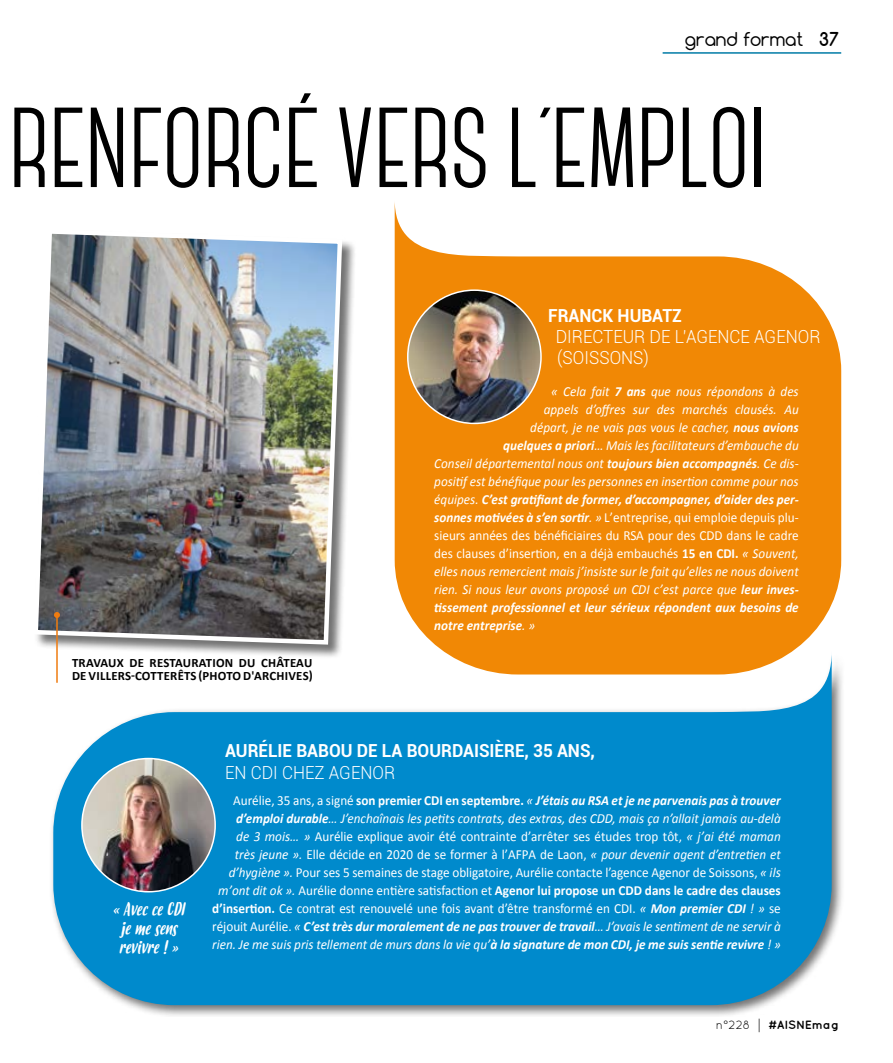
<style>
.page{position:relative;width:893px;height:1063px;background:#fff}
.page>*{position:absolute;margin:0;border:0;box-sizing:border-box;transform-origin:0 0}
.t1{font:700 113.55px "Canter";letter-spacing:-.01em;color:#000}
.t2{font:300 18px/21px "Roboto";color:#fff;scale:.95 1}
.t3{font:700 18px "Roboto";color:#fff;scale:.95 1}
.t4{font:italic 18px/19px "Budidaya";color:#fff;text-align:center;scale:.95 1}
.t5{font:18px "Comfortaa";color:#000}
.t6{font:13.8px/18px "Calibri";color:#fff;text-align:right;scale:.95 1}
.t7{font:italic 13.8px "Calibri";color:#fff;scale:.95 1}
.t8{font:italic 700 13.8px "Calibri";color:#fff;scale:.95 1}
.t9{font:700 12.75px/13.5px "Calibri";letter-spacing:.02em;color:#000}
.t10{font:700 12px "Quicksand";color:#000}
.s1{font-weight:700}
.s2{font-weight:400}
.s3{font-weight:700;font-style:italic}
.s4{font-style:italic}
.s5{font-family:"Gujarati";font-weight:400}
</style>
<div class="page">
<svg style="left:395px;top:207px;width:446px;height:442px;background:#f3992a"></svg>
<div style="left:49px;top:649px;width:796px;height:368px;background:#000;opacity:.55"></div>
<svg style="left:53px;top:652px;width:779px;height:353px;fill:#008acc"></svg>
<img style="left:408px;top:290px;width:133px;height:133px;border-radius:67px">
<img style="left:82px;top:759px;width:133px;height:133px;border-radius:67px">
<div style="left:34px;top:230px;width:323px;height:429px;background:#000;opacity:.55"></div>
<img style="left:34px;top:230px;width:311px;height:417px">
<hr style="left:56px;top:615px;width:2px;height:68px;background:#ef7b10">
<svg style="left:54px;top:612px;width:6px;height:6px"></svg>
<hr style="left:663px;top:52px;width:178px;height:2px;background:#007ba6">
<h2 class="t5" style="left:685px;top:28px;width:155px">grand format <span class="s1">37</span></h2>
<h1 class="t1" style="left:9px;top:92px;width:760px">RENFORCÉ VERS L´EMPLOI</h1>
<h2 class="t3" style="left:548px;top:303px;width:142px">FRANCK HUBATZ</h2>
<h2 class="t2" style="left:556px;top:325px;width:280px">DIRECTEUR DE L’AGENCE AGENOR (SOISSONS)</h2>
<p class="t9" style="left:72px;top:656px;width:242px">TRAVAUX DE RESTAURATION DU CHÂTEAU<br>DE VILLERS-COTTERÊTS (PHOTO D'ARCHIVES)</p>
<p class="t7" style="left:551px;top:382px;width:262px">« Cela fait <span class="s1">7 ans</span> que nous répondons à des</p>
<p class="t7" style="left:544px;top:400px;width:270px">appels d’offres sur des marchés clausés. Au</p>
<p class="t7" style="left:530px;top:418px;width:284px">départ, je ne vais pas vous le cacher, <span class="s1">nous avions</span></p>
<p class="t7" style="left:503px;top:436px;width:313px"><span class="s1">quelques a priori</span>… Mais les facilitateurs d’embauche du</p>
<p class="t7" style="left:434px;top:454px;width:385px">Conseil départemental nous ont <span class="s1">toujours bien accompagnés</span>. Ce dis-</p>
<p class="t7" style="left:434px;top:472px;width:385px">positif est bénéfique pour les personnes en insertion comme pour nos</p>
<p class="t8" style="left:434px;top:491px;width:385px"><span class="s2">équipes.</span> C’est gratifiant de former, d’accompagner, d’aider des per-</p>
<p class="t6" style="left:434px;top:508px;width:385px"><span class="s3">sonnes motivées à s’en sortir</span><span class="s4">. »</span> L’entreprise, qui emploie depuis plu-</p>
<p class="t6" style="left:434px;top:526px;width:385px">sieurs années des bénéficiaires du RSA pour des CDD dans le cadre</p>
<p class="t6" style="left:434px;top:544px;width:385px">des clauses d’insertion, en a déjà embauchés <span class="s1">15 en CDI.</span> <span class="s4">« Souvent,</span></p>
<p class="t7" style="left:434px;top:562px;width:385px">elles nous remercient mais j’insiste sur le fait qu’elles ne nous doivent</p>
<p class="t7" style="left:434px;top:580px;width:385px">rien. Si nous leur avons proposé un CDI c’est parce que <span class="s1">leur inves-</span></p>
<p class="t8" style="left:434px;top:599px;width:385px">tissement professionnel et leur sérieux répondent aux besoins de</p>
<p class="t8" style="left:434px;top:617px;width:108px">notre entreprise<span class="s2">. »</span></p>
<h2 class="t4" style="left:112px;top:900px;width:78px">« Avec ce CDI je me sens revivre ! »</h2>
<h2 class="t3" style="left:225px;top:737px;width:391px">AURÉLIE BABOU DE LA BOURDAISIÈRE, 35 ANS,</h2>
<h2 class="t2" style="left:225px;top:762px;width:180px">EN CDI CHEZ AGENOR</h2>
<p class="t6" style="left:212px;top:792px;width:600px">Aurélie, 35 ans, a signé <span class="s1">son premier CDI en septembre.</span> <span class="s4">«</span> <span class="s3">J’étais au RSA et je ne parvenais pas à trouver d’emploi durable</span><span class="s4">… J’enchaînais les petits contrats, des extras, des CDD, mais ça n’allait jamais au-delà<br>de 3 mois… »</span> Aurélie explique avoir été contrainte d’arrêter ses études trop tôt, <span class="s4">« j’ai été maman<br>très jeune ».</span> Elle décide en 2020 de se former à l’AFPA de Laon, <span class="s4">« pour devenir agent d’entretien et d’hygiène ».</span> Pour ses 5 semaines de stage obligatoire, Aurélie contacte l’agence Agenor de Soissons, <span class="s4">« ils m’ont dit ok ».</span> Aurélie donne entière satisfaction et <span class="s1">Agenor lui propose un CDD dans le cadre des clauses d’insertion.</span> Ce contrat est renouvelé une fois avant d’être transformé en CDI. <span class="s4">«</span> <span class="s3">Mon premier CDI</span> <span class="s4">! »</span> se réjouit Aurélie. <span class="s4">«</span> <span class="s3">C’est très dur moralement de ne pas trouver de travail</span><span class="s4">… J’avais le sentiment de ne servir à rien. Je me suis pris tellement de murs dans la vie qu’</span><span class="s3">à la signature de mon CDI, je me suis sentie revivre</span> <span class="s4">! »</span></p>
<p class="t10" style="left:716px;top:1017px;width:125px"><span class="s2">n°228</span> <span class="s5">|</span> #AISNEmag</p>
</div>
